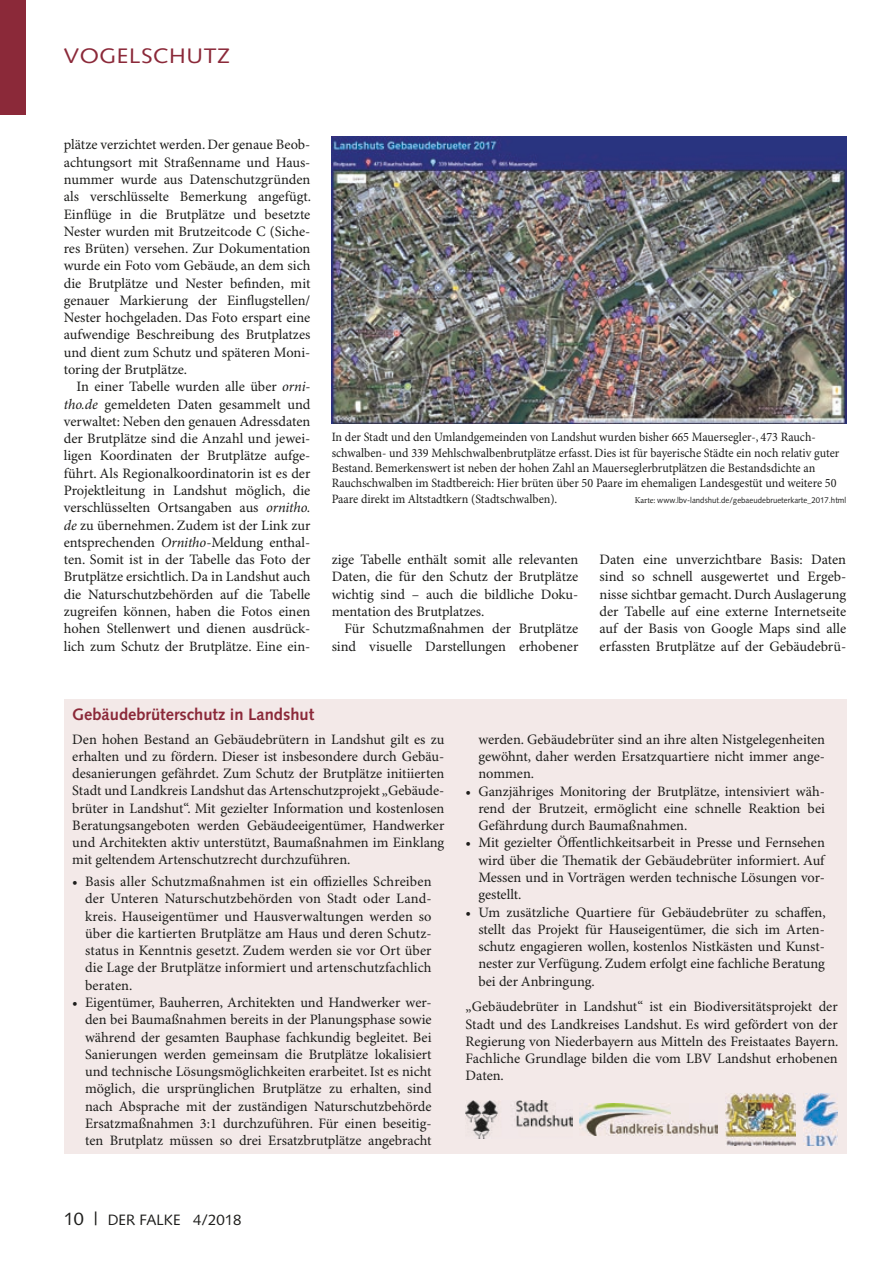
<style>
.page{position:relative;width:893px;height:1263px;background:#fff}
.page>*{position:absolute;margin:0;border:0;box-sizing:border-box;transform-origin:0 0}
.t1{font:21px "Syntax LT Std";letter-spacing:.025em;color:#8b2939;scale:1.1 1}
.t2{font:700 16.5px "Syntax LT Std";color:#8b2939}
.t3{font:15px "Syntax LT Std";color:#1d1d1b}
.t4{font:14.4px/17.2px "Minion Pro";color:#1d1d1b;text-align:justify}
.t5{font:12.75px/15.3px "Minion Pro";color:#1d1d1b;scale:.95 1}
.t6{font:8.25px "Syntax LT Std";color:#1d1d1b;scale:.95 1}
.s1{font-style:italic}
.s2{font-family:"Minion Pro";font-size:9px}
.s3{font-size:18px}
</style>
<div class="page">
<div style="left:0;top:0;width:26px;height:115px;background:#8b2939"></div>
<img style="left:332px;top:136px;width:514px;height:288px">
<div style="left:64px;top:699px;width:782px;height:455px;background:#f3e9e8"></div>
<img style="left:466px;top:1100px;width:106px;height:38px">
<img style="left:803px;top:1093px;width:35px;height:52px">
<img style="left:580px;top:1103px;width:138px;height:33px">
<img style="left:726px;top:1093px;width:69px;height:52px">
<h1 class="t1" style="left:64px;top:43px;width:153px">VOGELSCHUTZ</h1>
<p class="t4" style="left:64px;top:137px;width:249px">plätze verzichtet werden. Der genaue Beob&shy;achtungsort mit Straßenname und Haus&shy;nummer wurde aus Datenschutzgründen als verschlüsselte Bemerkung angefügt.<br>Einflüge in die Brutplätze und besetzte Nester wurden mit Brutzeitcode C (Siche&shy;res Brüten) versehen. Zur Dokumentation wurde ein Foto vom Gebäude, an dem sich die Brutplätze und Nester befinden, mit genauer Markierung der Einflugstellen/ Nester hochgeladen. Das Foto erspart eine aufwendige Beschreibung des Brutplatzes und dient zum Schutz und späteren Moni&shy;toring der Brutplätze.</p>
<p class="t4" style="left:64px;top:379px;width:248px;text-indent:13px">In einer Tabelle wurden alle über <span class="s1">orni&shy;tho.de</span> gemeldeten Daten gesammelt und verwaltet: Neben den genauen Adressdaten der Brutplätze sind die Anzahl und jewei&shy;ligen Koordinaten der Brutplätze aufge&shy;führt. Als Regionalkoordinatorin ist es der Projektleitung in Landshut möglich, die verschlüsselten Ortsangaben aus <span class="s1">ornitho. de</span> zu übernehmen. Zudem ist der Link zur entsprechenden <span class="s1">Ornitho</span>-Meldung enthal&shy;ten. Somit ist in der Tabelle das Foto der Brutplätze ersichtlich. Da in Landshut auch die Naturschutzbehörden auf die Tabelle zugreifen können, haben die Fotos einen hohen Stellenwert und dienen ausdrück&shy;lich zum Schutz der Brutplätze. Eine ein-</p>
<p class="t5" style="left:332px;top:430px;width:536px">In der Stadt und den Umlandgemeinden von Landshut wurden bisher 665 Mauersegler-, 473 Rauch&shy;schwalben- und 339 Mehlschwalbenbrutplätze erfasst. Dies ist für bayerische Städte ein noch relativ guter Bestand. Bemerkenswert ist neben der hohen Zahl an Mauerseglerbrutplätzen die Bestandsdichte an Rauchschwalben im Stadtbereich: Hier brüten über 50 Paare im ehemaligen Landesgestüt und weitere 50<br>Paare direkt im Altstadtkern (Stadtschwalben).</p>
<p class="t6" style="left:635px;top:495px;width:224px"><span class="s2">Karte:</span> www.lbv-landshut.de/gebaeudebrueterkarte_2017.html</p>
<p class="t4" style="left:332px;top:551px;width:248px">zige Tabelle enthält somit alle relevanten Daten, die für den Schutz der Brutplätze wichtig sind – auch die bildliche Doku&shy;mentation des Brutplatzes.</p>
<p class="t4" style="left:332px;top:621px;width:248px;text-align:right">Für Schutzmaßnahmen der Brutplätze sind visuelle Darstellungen erhobener</p>
<p class="t4" style="left:600px;top:551px;width:248px">Daten eine unverzichtbare Basis: Daten sind so schnell ausgewertet und Ergeb&shy;nisse sichtbar gemacht. Durch Auslagerung der Tabelle auf eine externe Internetseite auf der Basis von Google Maps sind alle erfassten Brutplätze auf der Gebäudebrü-</p>
<p class="t2" style="left:72px;top:705px;width:244px">Gebäudebrüterschutz in Landshut</p>
<p class="t4" style="left:72px;top:731px;width:374px">Den hohen Bestand an Gebäudebrütern in Landshut gilt es zu erhalten und zu fördern. Dieser ist insbesondere durch Gebäu&shy;desanierungen gefährdet. Zum Schutz der Brutplätze initiierten Stadt und Landkreis Landshut das Artenschutzprojekt „Gebäude&shy;brüter in Landshut“. Mit gezielter Information und kostenlosen Beratungsangeboten werden Gebäudeeigentümer, Handwerker und Architekten aktiv unterstützt, Baumaßnahmen im Einklang mit geltendem Artenschutzrecht durchzuführen.</p>
<p class="t4" style="left:85px;top:873px;width:348px;text-indent:-13px">• Basis aller Schutzmaßnahmen ist ein offizielles Schreiben der Unteren Naturschutzbehörden von Stadt oder Land&shy;kreis. Hauseigentümer und Hausverwaltungen werden so über die kartierten Brutplätze am Haus und deren Schutz&shy;status in Kenntnis gesetzt. Zudem werden sie vor Ort über die Lage der Brutplätze informiert und artenschutzfachlich beraten.</p>
<p class="t4" style="left:85px;top:994px;width:348px;text-indent:-13px">• Eigentümer, Bauherren, Architekten und Handwerker wer&shy;den bei Baumaßnahmen bereits in der Planungsphase sowie während der gesamten Bauphase fachkundig begleitet. Bei Sanierungen werden gemeinsam die Brutplätze lokalisiert und technische Lösungsmöglichkeiten erarbeitet. Ist es nicht möglich, die ursprünglichen Brutplätze zu erhalten, sind nach Absprache mit der zuständigen Naturschutzbehörde Ersatzmaßnahmen 3:1 durchzuführen. Für einen beseitig&shy;ten Brutplatz müssen so drei Ersatzbrutplätze angebracht</p>
<p class="t4" style="left:478px;top:731px;width:348px">werden. Gebäudebrüter sind an ihre alten Nistgelegenheiten gewöhnt, daher werden Ersatzquartiere nicht immer ange&shy;nommen.</p>
<p class="t4" style="left:478px;top:783px;width:348px;text-indent:-13px">• Ganzjähriges Monitoring der Brutplätze, intensiviert wäh&shy;rend der Brutzeit, ermöglicht eine schnelle Reaktion bei Gefährdung durch Baumaßnahmen.</p>
<p class="t4" style="left:478px;top:835px;width:348px;text-indent:-13px">• Mit gezielter Öffentlichkeitsarbeit in Presse und Fernsehen wird über die</p>
<p class="t4" style="left:478px;top:852px;width:348px;text-indent:99px">ematik der Gebäudebrüter informiert. Auf Messen und in Vorträgen werden technische Lösungen vor&shy;gestellt.</p>
<p class="t4" style="left:478px;top:904px;width:349px;text-indent:-13px">• Um zusätzliche Quartiere für Gebäudebrüter zu schaffen, stellt das Projekt für Hauseigentümer, die sich im Arten&shy;schutz engagieren wollen, kostenlos Nistkästen und Kunst&shy;nester zur Verfügung. Zudem erfolgt eine fachliche Beratung bei der Anbringung.</p>
<p class="t4" style="left:466px;top:999px;width:374px">„Gebäudebrüter in Landshut“ ist ein Biodiversitätsprojekt der Stadt und des Landkreises Landshut. Es wird gefördert von der Regierung von Niederbayern aus Mitteln des Freistaates Bayern.<br>Fachliche Grundlage bilden die vom LBV Landshut erhobenen Daten.</p>
<p class="t3" style="left:64px;top:1211px;width:179px"><span class="s3">10 |</span> DER FALKE 4/2018</p>
</div>
